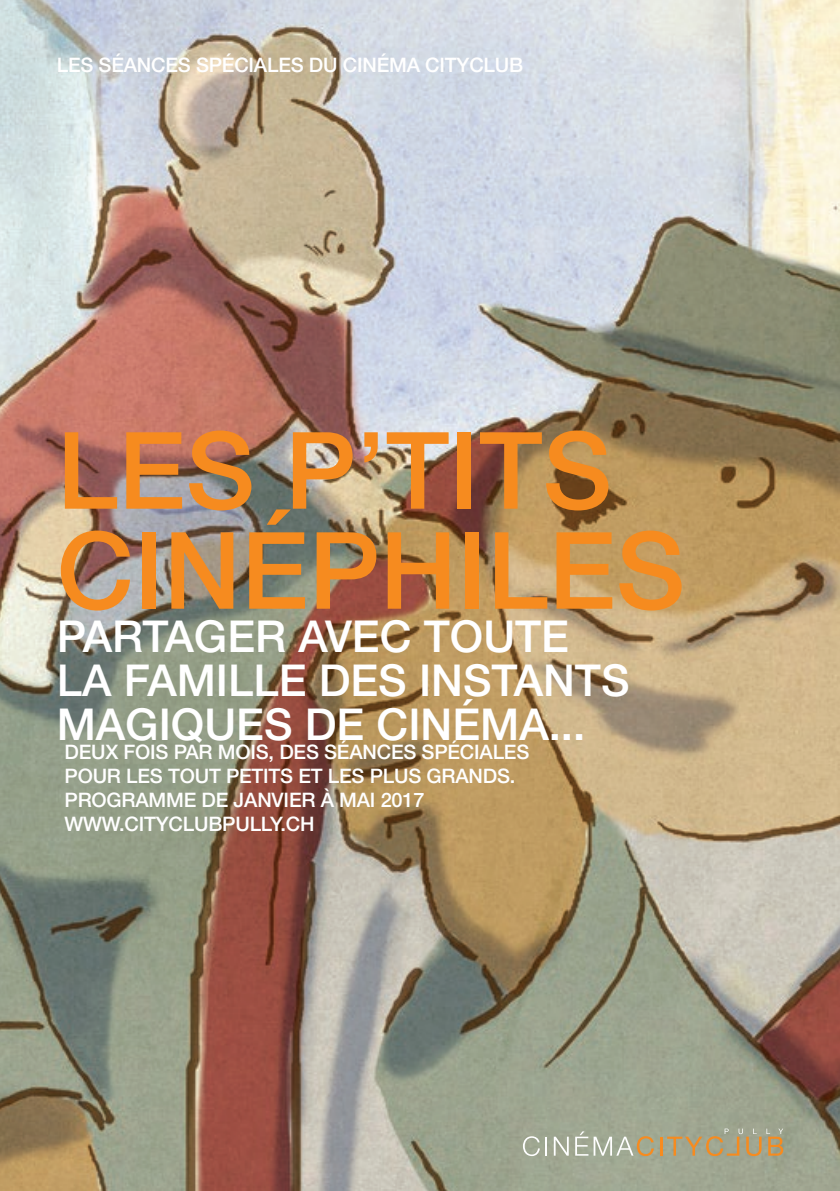
<style>
.page{position:relative;width:840px;height:1191px;background:#fff}
.page>*{position:absolute;margin:0;border:0;box-sizing:border-box;transform-origin:0 0}
.t1{font:500 107px/100px "Helvetica Neue";color:#f68b1f}
.t2{font:500 44px/44px "Helvetica Neue";color:#fff}
.t3{font:500 20px/24px "Helvetica Neue";letter-spacing:-.01em;color:#fff}
</style>
<div class="page">
<img style="left:0;top:0;width:839px;height:1191px">
<svg style="left:522px;top:1136px;width:17px;height:20px"></svg>
<svg style="left:545px;top:1136px;width:2px;height:19px"></svg>
<svg style="left:553px;top:1136px;width:15px;height:19px"></svg>
<svg style="left:575px;top:1131px;width:78px;height:25px;background:#b3b49d"></svg>
<hr style="left:659px;top:1136px;width:3px;height:19px;background:#f68b1f">
<svg style="left:666px;top:1128px;width:116px;height:28px;background:#afa17d"></svg>
<p class="t3" style="left:57px;top:53px;width:467px">LES SÉANCES SPÉCIALES DU CINÉMA CITYCLUB</p>
<h1 class="t1" style="left:57px;top:419px;width:629px">LES P’TITS<br>CINÉPHILES</h1>
<h2 class="t2" style="left:57px;top:613px;width:574px">PARTAGER AVEC TOUTE<br>LA FAMILLE DES INSTANTS<br>MAGIQUES DE CINÉMA...</h2>
<p class="t3" style="left:64px;top:740px;width:466px">DEUX FOIS PAR MOIS, DES SÉANCES SPÉCIALES POUR LES TOUT PETITS ET LES PLUS GRANDS.<br>PROGRAMME DE JANVIER À MAI 2017<br>WWW.CITYCLUBPULLY.CH</p>
</div>
